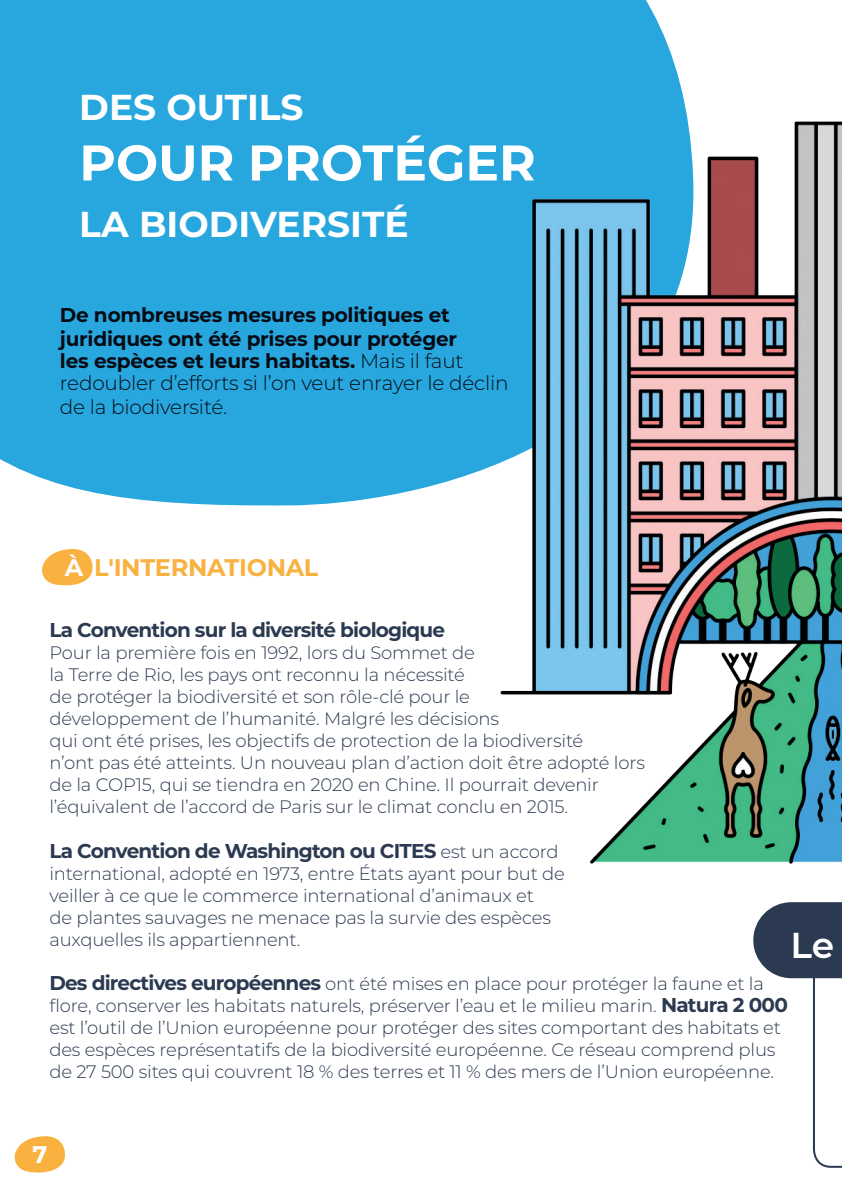
<style>
.page{position:relative;width:842px;height:1191px;background:#fff}
.page>*{position:absolute;margin:0;border:0;box-sizing:border-box;transform-origin:0 0}
.t1{font:700 50px "Montserrat";color:#fff}
.t2{font:700 36px "Montserrat";color:#fff}
.t3{font:600 36px "Montserrat";color:#fff}
.t4{font:700 24px "Montserrat";letter-spacing:-.01em;color:#f9b140}
.t5{font:700 24px "Montserrat";color:#fff}
.t6{font:300 20px/22px "Montserrat";letter-spacing:-.01em;color:#070b14}
.t7{font:700 20px "Montserrat";letter-spacing:-.04em;color:#2c3a51}
.t8{font:700 20px/24px "Montserrat";letter-spacing:-.01em;color:#070b14}
.t9{font:300 18px/22px "Montserrat";letter-spacing:-.01em;color:#2c3a51}
.s1{font-weight:700}
.s2{color:#fff}
.s3{font-weight:300;font-size:18px}
.s4{font-weight:700;font-size:20px}
</style>
<div class="page">
<svg style="left:14px;top:1136px;width:51px;height:36px"></svg>
<div style="left:0;top:0;width:680px;height:506px;background:#28a7df"></div>
<svg style="left:42px;top:549px;width:51px;height:36px"></svg>
<img style="left:415px;top:82px;width:426px;height:782px">
<svg style="left:753px;top:902px;width:88px;height:266px"></svg>
<h2 class="t2" style="left:79px;top:82px;width:225px">DES OUTILS</h2>
<h1 class="t1" style="left:79px;top:127px;width:458px">POUR PROTÉGER</h1>
<h2 class="t2" style="left:79px;top:198px;width:330px">LA BIODIVERSITÉ</h2>
<p class="t8" style="left:60px;top:302px;width:399px">De nombreuses mesures politiques et juridiques ont été prises pour protéger</p>
<p class="t6" style="left:60px;top:349px;width:450px"><span class="s1">les espèces et leurs habitats.</span> Mais il faut redoubler d’efforts si l’on veut enrayer le déclin</p>
<p class="t6" style="left:60px;top:395px;width:169px">de la biodiversité.</p>
<h3 class="t4" style="left:65px;top:550px;width:255px"><span class="s2">À</span> L'INTERNATIONAL</h3>
<p class="t7" style="left:49px;top:615px;width:397px">La Convention sur la diversité biologique</p>
<p class="t9" style="left:49px;top:641px;width:597px">Pour la première fois en 1992, lors du Sommet de<br>la Terre de Rio, les pays ont reconnu la nécessité<br>de protéger la biodiversité et son rôle-clé pour le<br>développement de l’humanité. Malgré les décisions<br>qui ont été prises, les objectifs de protection de la biodiversité<br>n’ont pas été atteints. Un nouveau plan d’action doit être adopté lors de la COP15, qui se tiendra en 2020 en Chine. Il pourrait devenir l’équivalent de l’accord de Paris sur le climat conclu en 2015.</p>
<p class="t7" style="left:49px;top:836px;width:510px">La Convention de Washington ou CITES <span class="s3">est un accord</span></p>
<p class="t9" style="left:49px;top:862px;width:516px">international, adopté en 1973, entre États ayant pour but de veiller à ce que le commerce international d’animaux et<br>de plantes sauvages ne menace pas la survie des espèces auxquelles ils appartiennent.</p>
<p class="t9" style="left:49px;top:971px;width:739px"><span class="s4">Des directives européennes</span> ont été mises en place pour protéger la faune et la flore, conserver les habitats naturels, préserver l’eau et le milieu marin. <span class="s4">Natura 2 000 </span>est l’outil de l’Union européenne pour protéger des sites comportant des habitats et des espèces représentatifs de la biodiversité européenne. Ce réseau comprend plus de 27 500 sites qui couvrent 18 % des terres et 11 % des mers de l’Union européenne.</p>
<h2 class="t3" style="left:790px;top:919px;width:45px">Le</h2>
<h3 class="t5" style="left:33px;top:1137px;width:16px">7</h3>
</div>
